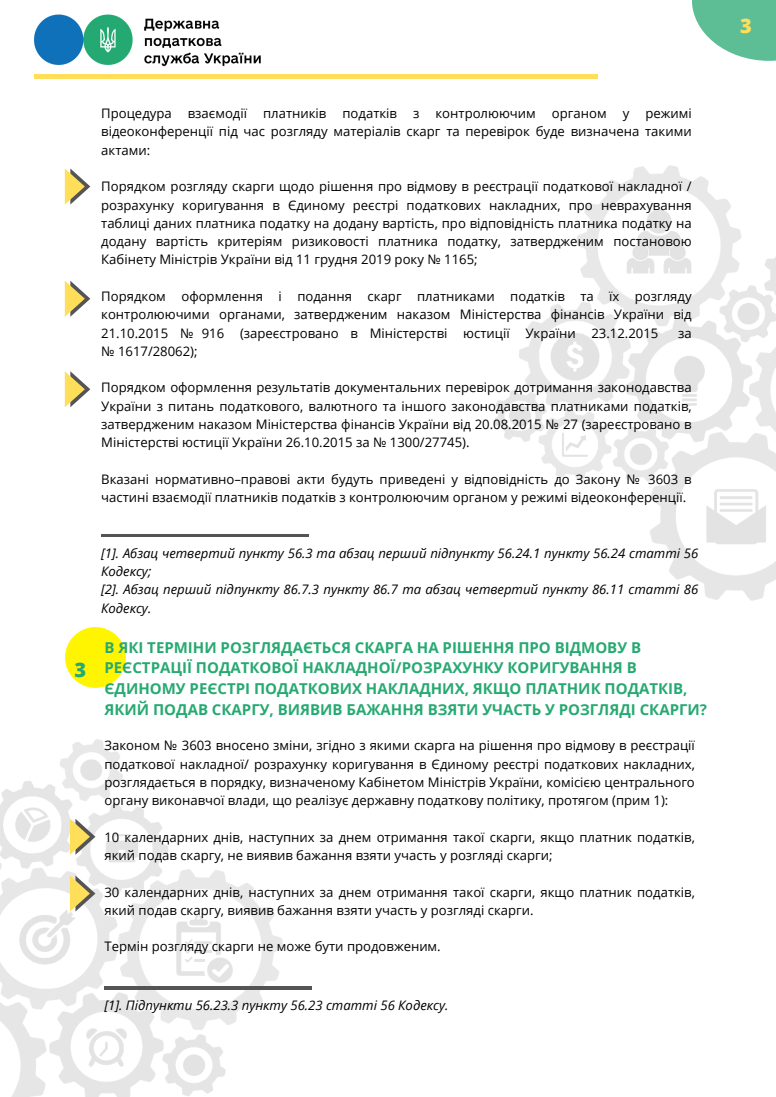
<style>
.page{position:relative;width:776px;height:1097px;background:#fff}
.page>*{position:absolute;margin:0;border:0;box-sizing:border-box;transform-origin:0 0}
.t1{font:800 20px "Open Sans";color:#ffde59}
.t2{font:800 20px "Open Sans";color:#27a972}
.t3{font:700 15px/20.6px "Open Sans";color:#27a972}
.t4{font:13.12px/18.2px "Open Sans";color:#000;text-align:justify}
.t5{font:italic 13.12px/18.2px "Open Sans";color:#000}
</style>
<div class="page">
<hr style="left:282px;top:75px;width:315px;height:4px;background:#ffde59">
<hr style="left:34px;top:75px;width:315px;height:4px;background:#ffde59">
<svg style="left:692px;top:0;width:84px;height:61px;fill:#5dbe95"></svg>
<img style="left:0;top:739px;width:282px;height:358px">
<img style="left:494px;top:166px;width:282px;height:435px">
<img style="left:34px;top:14px;width:227px;height:52px">
<hr style="left:101px;top:534px;width:208px;height:3px;background:#545454">
<div style="left:65px;top:627px;width:61px;height:61px;background:#fff500;border-radius:50%"></div>
<hr style="left:104px;top:987px;width:208px;height:2px;background:#545454">
<svg style="left:65px;top:169px;width:25px;height:35px"></svg>
<svg style="left:65px;top:281px;width:25px;height:36px"></svg>
<svg style="left:65px;top:371px;width:25px;height:36px"></svg>
<svg style="left:70px;top:819px;width:25px;height:36px"></svg>
<svg style="left:70px;top:875px;width:25px;height:36px"></svg>
<p class="t4" style="left:101px;top:104px;width:592px">Процедура взаємодії платників податків з контролюючим органом у режимі відеоконференції під час розгляду матеріалів скарг та перевірок буде визначена такими актами:</p>
<p class="t4" style="left:101px;top:177px;width:592px">Порядком розгляду скарги щодо рішення про відмову в реєстрації податкової накладної / розрахунку коригування в Єдиному реєстрі податкових накладних, про неврахування таблиці даних платника податку на додану вартість, про відповідність платника податку на додану вартість критеріям ризиковості платника податку, затвердженим постановою Кабінету Міністрів України від 11 грудня 2019 року № 1165;</p>
<p class="t4" style="left:101px;top:287px;width:592px">Порядком оформлення і подання скарг платниками податків та їх розгляду контролюючими органами, затвердженим наказом Міністерства фінансів України від 21.10.2015 № 916 (зареєстровано в Міністерстві юстиції України 23.12.2015</p>
<p class="t4" style="left:678px;top:323px;width:15px">за</p>
<p class="t4" style="left:101px;top:342px;width:98px">№ 1617/28062);</p>
<p class="t4" style="left:101px;top:378px;width:592px">Порядком оформлення результатів документальних перевірок дотримання законодавства України з питань податкового, валютного та іншого законодавства платниками податків, затвердженим наказом Міністерства фінансів України від 20.08.2015 № 27 (зареєстровано в Міністерстві юстиції України 26.10.2015 за № 1300/27745).</p>
<p class="t4" style="left:101px;top:470px;width:592px">Вказані нормативно–правові акти будуть приведені у відповідність до Закону № 3603 в частині взаємодії платників податків з контролюючим органом у режимі відеоконференції.</p>
<h1 class="t2" style="left:74px;top:656px;width:13px">3</h1>
<p class="t5" style="left:101px;top:543px;width:598px">[1]. Абзац четвертий пункту 56.3 та абзац перший підпункту 56.24.1 пункту 56.24 статті 56<br>Кодексу;<br>[2]. Абзац перший підпункту 86.7.3 пункту 86.7 та абзац четвертий пункту 86.11 статті 86<br>Кодексу.</p>
<p class="t3" style="left:104px;top:637px;width:604px">В ЯКІ ТЕРМІНИ РОЗГЛЯДАЄТЬСЯ СКАРГА НА РІШЕННЯ ПРО ВІДМОВУ В РЕЄСТРАЦІЇ ПОДАТКОВОЇ НАКЛАДНОЇ/РОЗРАХУНКУ КОРИГУВАННЯ В ЄДИНОМУ РЕЄСТРІ ПОДАТКОВИХ НАКЛАДНИХ, ЯКЩО ПЛАТНИК ПОДАТКІВ, ЯКИЙ ПОДАВ СКАРГУ, ВИЯВИВ БАЖАННЯ ВЗЯТИ УЧАСТЬ У РОЗГЛЯДІ СКАРГИ?</p>
<p class="t4" style="left:104px;top:736px;width:592px">Законом № 3603 вносено зміни, згідно з якими скарга на рішення про відмову в реєстрації податкової накладної/ розрахунку коригування в Єдиному реєстрі податкових накладних, розглядається в порядку, визначеному Кабінетом Міністрів України, комісією центрального органу виконавчої влади, що реалізує державну податкову політику, протягом (прим 1):</p>
<p class="t4" style="left:104px;top:827px;width:592px">10 календарних днів, наступних за днем отримання такої скарги, якщо платник податків, який подав скаргу, не виявив бажання взяти участь у розгляді скарги;</p>
<p class="t4" style="left:104px;top:882px;width:592px">30 календарних днів, наступних за днем отримання такої скарги, якщо платник податків, який подав скаргу, виявив бажання взяти участь у розгляді скарги.</p>
<p class="t4" style="left:104px;top:937px;width:338px">Термін розгляду скарги не може бути продовженим.</p>
<p class="t5" style="left:104px;top:996px;width:345px">[1]. Підпункти 56.23.3 пункту 56.23 статті 56 Кодексу.</p>
<h1 class="t1" style="left:740px;top:12px;width:13px">3</h1>
</div>
